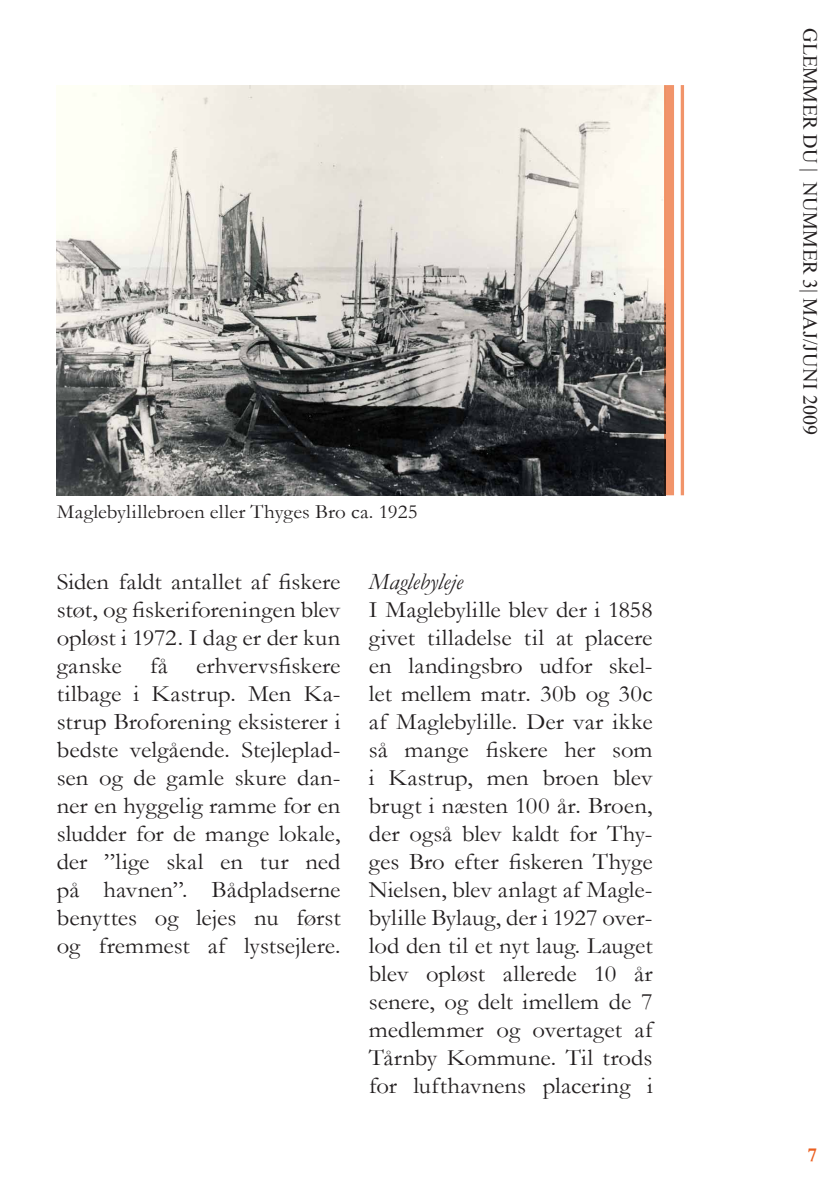
<style>
.page{position:relative;width:840px;height:1191px;background:#fff}
.page>*{position:absolute;margin:0;border:0;box-sizing:border-box;transform-origin:0 0}
.Brødtekst{font:23.6px/28px "Garamond";color:#231f20;text-align:justify;scale:1.05 1}
.brødtekst_kursiv{font:italic 23.6px "Garamond";color:#231f20;scale:1.05 1}
.Billedtekst_sort_ven{font:20px "Garamond";letter-spacing:.005em;color:#231f20;scale:1.05 1}
.t1{font:20px "Times New Roman";letter-spacing:.02em;color:#231f20}
.t2{font:700 20px "Garamond";color:#eb5f20}
</style>
<div class="page">
<img style="left:57px;top:85px;width:606px;height:410px">
<hr style="left:680px;top:85px;width:3px;height:410px;background:#eb5f20">
<svg style="left:663px;top:85px;width:10px;height:410px;background:#db8e6a"></svg>
<p class="Billedtekst_sort_ven" style="left:57px;top:498px;width:345px">Maglebylillebroen eller Thyges Bro ca. 1925</p>
<p class="Brødtekst" style="left:57px;top:567px;width:271px">Siden faldt antallet af fiskere støt, og fiskeriforeningen blev opløst i 1972. I dag er der kun ganske få erhvervsfiskere tilbage i Kastrup. Men Ka-</p>
<p class="Brødtekst" style="left:57px;top:707px;width:272px">strup Broforening eksisterer i bedste velgående. Stejleplad&shy;sen og de gamle skure dan&shy;ner en hyggelig ramme for en sludder for de mange lokale, der ”lige skal en tur ned på havnen”. Bådpladserne benyttes og lejes nu først og fremmest af lystsejlere.</p>
<p class="brødtekst_kursiv" style="left:369px;top:566px;width:91px">Maglebyleje</p>
<p class="Brødtekst" style="left:369px;top:595px;width:272px">I Maglebylille blev der i 1858 givet tilladelse til at placere en landingsbro udfor skel&shy;let mellem matr. 30b og 30c af Maglebylille. Der var ikke så mange fiskere her som i Kastrup, men broen blev brugt i næsten 100 år. Broen, der også blev kaldt for Thy&shy;ges Bro efter fiskeren Thyge Nielsen, blev anlagt af Magle&shy;bylille Bylaug, der i 1927 over&shy;lod den til et nyt laug. Lauget blev opløst allerede 10 år senere, og delt imellem de 7 medlemmer og overtaget af Tårnby Kommune. Til trods for lufthavnens placering i</p>
<p class="t1" style="left:823px;top:28px;width:408px;rotate:90deg">GLEMMER DU | NUMMER 3| MAJ/JUNI 2009</p>
<p class="t2" style="left:807px;top:1140px;width:11px">7</p>
</div>
